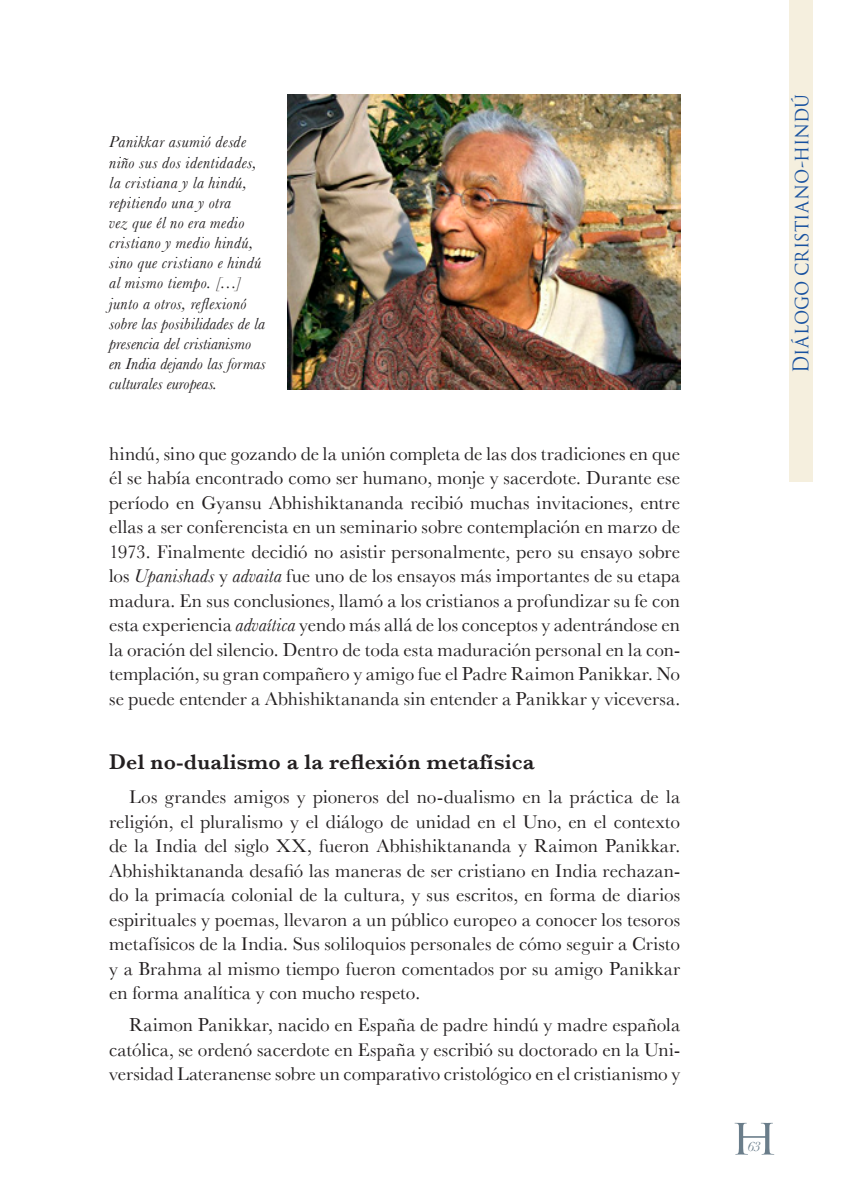
<style>
.page{position:relative;width:844px;height:1191px;background:#fff}
.page>*{position:absolute;margin:0;border:0;box-sizing:border-box;transform-origin:0 0}
.t1{font:42px "Trajan Pro";color:#6a7d8a;scale:1.2 1}
.t2{font:600 21.88px "Baskerville";letter-spacing:.01em;color:#231f20}
.t3{font:21px "Trajan Pro";letter-spacing:-.01em;color:#18519f;scale:.9 1}
.t4{font:19.25px/24.5px "Baskerville";letter-spacing:.005em;color:#231f20;text-align:justify}
.t5{font:italic 16.62px/20.1px "Baskerville";letter-spacing:.02em;color:#231f20}
.t6{font:italic 14px "Baskerville";color:#6a7d8a}
.s1{font-style:italic}
</style>
<div class="page">
<img style="left:287px;top:94px;width:393px;height:295px">
<div style="left:789px;top:0;width:23px;height:481px;background:#f5efde"></div>
<p class="t5" style="left:109px;top:132px;width:158px">Panikkar asumió desde niño sus dos identidades, la cristiana y la hindú, repitiendo una y otra<br>vez que él no era medio cristiano y medio hindú, sino que cristiano e hindú al mismo tiempo. […] junto a otros, reflexionó sobre las posibilidades de la presencia del cristianismo en India dejando las formas culturales europeas.</p>
<p class="t4" style="left:109px;top:441px;width:572px">hindú, sino que gozando de la unión completa de las dos tradiciones en que él se había encontrado como ser humano, monje y sacerdote. Durante ese período en Gyansu Abhishiktananda recibió muchas invitaciones, entre ellas a ser conferencista en un seminario sobre contemplación en marzo de 1973. Finalmente decidió no asistir personalmente, pero su ensayo sobre los <span class="s1">Upanishads</span> y <span class="s1">advaita</span> fue uno de los ensayos más importantes de su etapa madura. En sus conclusiones, llamó a los cristianos a profundizar su fe con esta experiencia <span class="s1">advaítica</span> yendo más allá de los conceptos y adentrándose en la oración del silencio. Dentro de toda esta maduración personal en la con&shy;templación, su gran compañero y amigo fue el Padre Raimon Panikkar. No se puede entender a Abhishiktananda sin entender a Panikkar y viceversa.</p>
<p class="t2" style="left:109px;top:749px;width:427px">Del no-dualismo a la reflexión metafísica</p>
<p class="t4" style="left:109px;top:784px;width:572px;text-indent:20px">Los grandes amigos y pioneros del no-dualismo en la práctica de la religión, el pluralismo y el diálogo de unidad en el Uno, en el contexto de la India del siglo XX, fueron Abhishiktananda y Raimon Panikkar.<br>Abhishiktananda desafió las maneras de ser cristiano en India rechazan&shy;do la primacía colonial de la cultura, y sus escritos, en forma de diarios espirituales y poemas, llevaron a un público europeo a conocer los tesoros metafísicos de la India. Sus soliloquios personales de cómo seguir a Cristo y a Brahma al mismo tiempo fueron comentados por su amigo Panikkar en forma analítica y con mucho respeto.</p>
<p class="t4" style="left:109px;top:1012px;width:572px;text-indent:20px">Raimon Panikkar, nacido en España de padre hindú y madre española católica, se ordenó sacerdote en España y escribió su doctorado en la Uni&shy;versidad Lateranense sobre un comparativo cristológico en el cristianismo y</p>
<p class="t3" style="left:787px;top:373px;width:311px;rotate:-90deg">Diálogo cristiano-hindú</p>
<h1 class="t1" style="left:729px;top:1112px;width:42px">H</h1>
<p class="t6" style="left:747px;top:1138px;width:15px">63</p>
</div>
